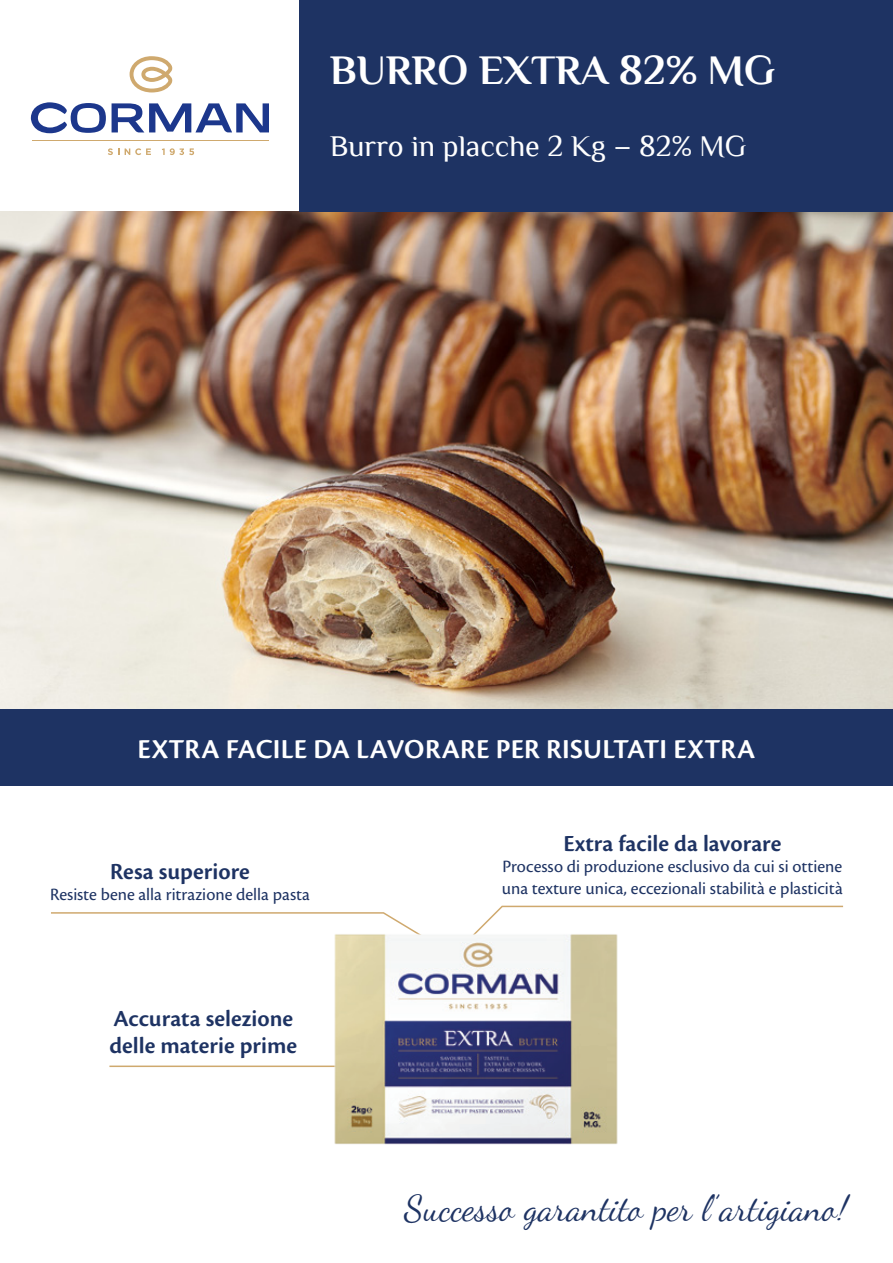
<style>
.page{position:relative;width:893px;height:1263px;background:#fff}
.page>*{position:absolute;margin:0;border:0;box-sizing:border-box;transform-origin:0 0}
.t1{font:700 42px "Philosopher";color:#fff}
.t2{font:36px "Dancing Script OT";color:#1e3363}
.t3{font:30px "Philosopher";color:#fff}
.t4{font:600 28.5px "Cronos Pro";letter-spacing:.005em;color:#fff}
.t5{font:600 24px/27px "Cronos Pro";color:#1e3363}
.t6{font:18px/21.6px "Cronos Pro";color:#1e3363}
</style>
<div class="page">
<img style="left:0;top:211px;width:893px;height:498px">
<div style="left:300px;top:0;width:593px;height:211px;background:#1e3363"></div>
<div style="left:0;top:709px;width:893px;height:76px;background:#1e3363"></div>
<svg style="left:129px;top:56px;width:44px;height:36px"></svg>
<svg style="left:112px;top:103px;width:157px;height:29px"></svg>
<svg style="left:31px;top:102px;width:75px;height:31px"></svg>
<svg style="left:108px;top:148px;width:11px;height:7px"></svg>
<svg style="left:125px;top:148px;width:26px;height:7px"></svg>
<svg style="left:162px;top:148px;width:32px;height:7px"></svg>
<hr style="left:33px;top:140px;width:236px;height:1px;background:#cfa96e">
<hr style="left:109px;top:1065px;width:274px;height:2px;background:#cfa96e">
<svg style="left:51px;top:905px;width:793px;height:13px"></svg>
<img style="left:331px;top:918px;width:287px;height:227px">
<p class="t1" style="left:330px;top:47px;width:447px">BURRO EXTRA 82% MG</p>
<p class="t3" style="left:330px;top:130px;width:418px">Burro in placche 2 Kg – 82% MG</p>
<p class="t4" style="left:138px;top:733px;width:619px">EXTRA FACILE DA LAVORARE PER RISULTATI EXTRA</p>
<p class="t5" style="left:110px;top:858px;width:141px">Resa superiore</p>
<p class="t6" style="left:50px;top:884px;width:261px">Resiste bene alla ritrazione della pasta</p>
<p class="t5" style="left:109px;top:1005px;width:189px">Accurata selezione delle materie prime</p>
<p class="t5" style="left:563px;top:830px;width:219px">Extra facile da lavorare</p>
<p class="t6" style="left:502px;top:856px;width:342px">Processo di produzione esclusivo da cui si ottiene una texture unica, eccezionali stabilità e plasticità</p>
<p class="t2" style="left:404px;top:1187px;width:448px">Successo garantito per l’’artigiano!</p>
</div>
